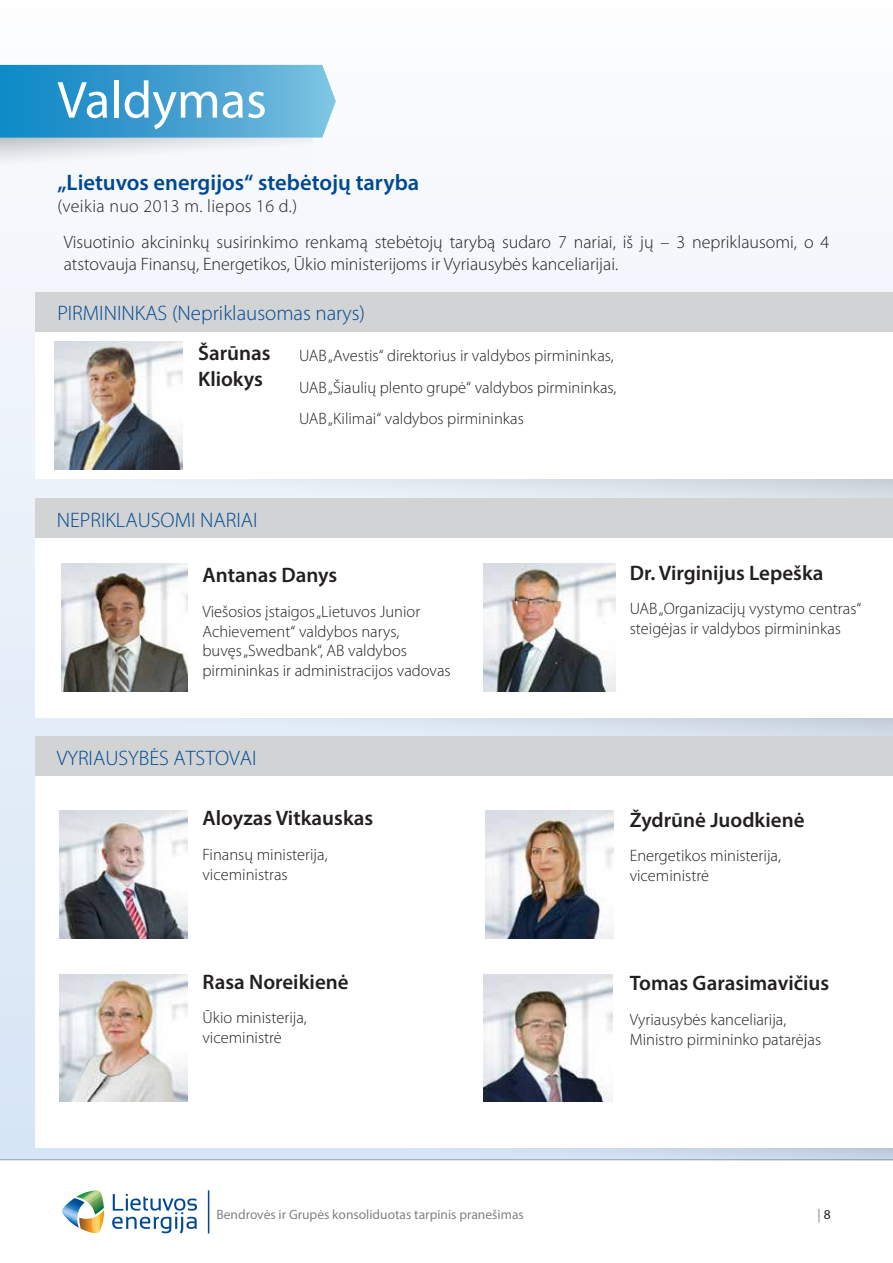
<style>
.page{position:relative;width:893px;height:1263px;background:#fff}
.page>*{position:absolute;margin:0;border:0;box-sizing:border-box;transform-origin:0 0}
.t1{font:52.5px "Myriad Pro";color:#fff}
.t2{font:600 22.5px "Myriad Pro";color:#004892}
.t3{font:600 21px/25.8px "Myriad Pro";color:#231f20}
.t4{font:300 21px "Myriad Pro";color:#004892}
.t5{font:300 18px/21.6px "Myriad Pro";color:#231f20}
.t6{font:300 18px "Myriad Pro";letter-spacing:.02em;color:#231f20}
.t7{font:300 16.5px/19.8px "Myriad Pro";color:#231f20}
.t8{font:13.5px "Myriad Pro";color:#808285}
.s1{color:#231f20}
</style>
<div class="page">
<div style="left:0;top:0;width:893px;height:1160px;background:linear-gradient(to bottom,#fcfcfe,#d5e5f5)"></div>
<svg style="left:0;top:138px;width:312px;height:44px"></svg>
<svg style="left:0;top:65px;width:336px;height:73px;background:#43a1d1"></svg>
<div style="left:55px;top:467px;width:838px;height:59px;background:linear-gradient(to right,#f0f7ff,#d3d9e1)"></div>
<div style="left:36px;top:310px;width:857px;height:169px;background:#fff"></div>
<div style="left:36px;top:292px;width:857px;height:39px;background:#d1d3d4"></div>
<img style="left:54px;top:342px;width:128px;height:127px">
<div style="left:55px;top:703px;width:838px;height:59px;background:linear-gradient(to right,#e8f2fd,#ced7e2)"></div>
<div style="left:36px;top:538px;width:857px;height:180px;background:#fff"></div>
<div style="left:36px;top:498px;width:857px;height:40px;background:#d1d3d4"></div>
<img style="left:61px;top:564px;width:126px;height:127px">
<img style="left:484px;top:563px;width:131px;height:128px">
<div style="left:54px;top:1137px;width:839px;height:23px;background:linear-gradient(to right,#dbeafb,#c6d5e4)"></div>
<div style="left:36px;top:776px;width:857px;height:372px;background:#fff"></div>
<div style="left:36px;top:736px;width:857px;height:40px;background:#d1d3d4"></div>
<img style="left:60px;top:810px;width:127px;height:128px">
<img style="left:485px;top:810px;width:129px;height:128px">
<img style="left:60px;top:974px;width:127px;height:128px">
<svg style="left:112px;top:1194px;width:85px;height:39px"></svg>
<svg style="left:62px;top:1190px;width:43px;height:43px"></svg>
<hr style="left:208px;top:1190px;width:1px;height:43px;background:#004892">
<img style="left:484px;top:974px;width:128px;height:128px">
<h1 class="t1" style="left:57px;top:68px;width:211px">Valdymas</h1>
<h2 class="t2" style="left:57px;top:169px;width:363px">„Lietuvos energijos“ stebėtojų taryba</h2>
<p class="t6" style="left:57px;top:195px;width:241px">(veikia nuo 2013 m. liepos 16 d.)</p>
<p class="t5" style="left:64px;top:231px;width:764px">Visuotinio akcininkų susirinkimo renkamą stebėtojų tarybą sudaro 7 nariai, iš jų – 3 nepriklausomi, o 4 atstovauja Finansų, Energetikos, Ūkio ministerijoms ir Vyriausybės kanceliarijai.</p>
<p class="t4" style="left:57px;top:301px;width:309px">PIRMININKAS (Nepriklausomas narys)</p>
<p class="t3" style="left:198px;top:339px;width:74px">Šarūnas<br>Kliokys</p>
<p class="t7" style="left:299px;top:339px;width:319px;line-height:31.8px">UAB „Avestis“ direktorius ir valdybos pirmininkas,<br>UAB „Šiaulių plento grupė“ valdybos pirmininkas,<br>UAB „Kilimai“ valdybos pirmininkas</p>
<p class="t4" style="left:57px;top:508px;width:202px">NEPRIKLAUSOMI NARIAI</p>
<p class="t3" style="left:202px;top:562px;width:136px">Antanas Danys</p>
<p class="t7" style="left:202px;top:601px;width:250px">Viešosios įstaigos „Lietuvos Junior Achievement“ valdybos narys,<br>buvęs „Swedbank“, AB valdybos pirmininkas ir administracijos vadovas</p>
<p class="t4" style="left:57px;top:746px;width:201px">VYRIAUSYBĖS ATSTOVAI</p>
<p class="t3" style="left:630px;top:559px;width:195px">Dr. Virginijus Lepeška</p>
<p class="t7" style="left:630px;top:599px;width:233px">UAB „Organizacijų vystymo centras“ steigėjas ir valdybos pirmininkas</p>
<p class="t3" style="left:202px;top:805px;width:172px">Aloyzas Vitkauskas</p>
<p class="t3" style="left:630px;top:806px;width:176px">Žydrūnė Juodkienė</p>
<p class="t7" style="left:202px;top:844px;width:127px">Finansų ministerija, viceministras</p>
<p class="t7" style="left:630px;top:846px;width:153px">Energetikos ministerija, viceministrė</p>
<p class="t3" style="left:203px;top:968px;width:148px">Rasa Noreikienė</p>
<p class="t3" style="left:630px;top:970px;width:201px">Tomas Garasimavičius</p>
<p class="t7" style="left:202px;top:1008px;width:106px">Ūkio ministerija, viceministrė</p>
<p class="t7" style="left:630px;top:1009px;width:193px">Vyriausybės kanceliarija,<br>Ministro pirmininko patarėjas</p>
<p class="t8" style="left:216px;top:1206px;width:309px">Bendrovės ir Grupės konsoliduotas tarpinis pranešimas</p>
<p class="t8" style="left:818px;top:1206px;width:15px">| <span class="s1">8</span></p>
</div>
